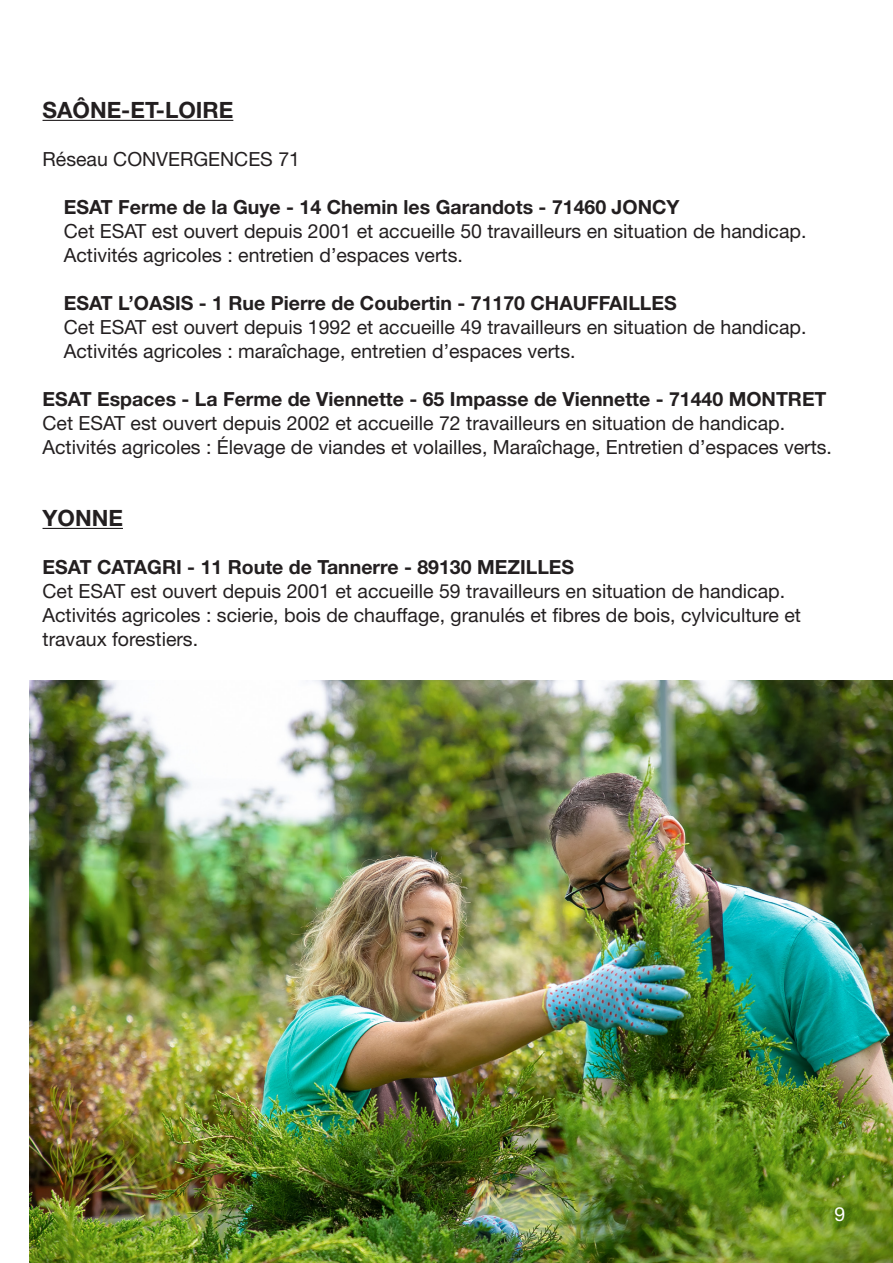
<style>
.page{position:relative;width:893px;height:1263px;background:#fff}
.page>*{position:absolute;margin:0;border:0;box-sizing:border-box;transform-origin:0 0}
.t1{font:700 22.5px "Helvetica Neue LT Std";color:#231f20}
.t2{font:19.5px/24px "Helvetica Neue LT Std";color:#231f20}
.t3{font:700 19.5px "Helvetica Neue LT Std";color:#231f20}
.t4{font:19.5px "Helvetica Neue LT Std";color:#fff}
</style>
<div class="page">
<img style="left:30px;top:680px;width:863px;height:583px">
<hr style="left:43px;top:120px;width:190px;height:1px;background:#231f20">
<hr style="left:43px;top:528px;width:80px;height:1px;background:#231f20">
<p class="t1" style="left:43px;top:96px;width:192px">SAÔNE-ET-LOIRE</p>
<p class="t2" style="left:43px;top:147px;width:259px">Réseau CONVERGENCES 71</p>
<p class="t3" style="left:64px;top:195px;width:617px">ESAT Ferme de la Guye - 14 Chemin les Garandots - 71460 JONCY</p>
<p class="t2" style="left:64px;top:219px;width:744px">Cet ESAT est ouvert depuis 2001 et accueille 50 travailleurs en situation de handicap.</p>
<p class="t2" style="left:64px;top:243px;width:401px">Activités agricoles : entretien d’espaces verts.</p>
<p class="t3" style="left:64px;top:291px;width:614px">ESAT L’OASIS - 1 Rue Pierre de Coubertin - 71170 CHAUFFAILLES</p>
<p class="t2" style="left:64px;top:315px;width:744px">Cet ESAT est ouvert depuis 1992 et accueille 49 travailleurs en situation de handicap.</p>
<p class="t2" style="left:64px;top:339px;width:513px">Activités agricoles : maraîchage, entretien d’espaces verts.</p>
<p class="t3" style="left:43px;top:387px;width:785px">ESAT Espaces - La Ferme de Viennette - 65 Impasse de Viennette - 71440 MONTRET</p>
<p class="t2" style="left:43px;top:411px;width:744px">Cet ESAT est ouvert depuis 2002 et accueille 72 travailleurs en situation de handicap.</p>
<p class="t2" style="left:43px;top:435px;width:791px">Activités agricoles : Élevage de viandes et volailles, Maraîchage, Entretien d’espaces verts.</p>
<p class="t1" style="left:43px;top:504px;width:82px">YONNE</p>
<p class="t3" style="left:43px;top:555px;width:533px">ESAT CATAGRI - 11 Route de Tannerre - 89130 MEZILLES</p>
<p class="t2" style="left:43px;top:579px;width:744px">Cet ESAT est ouvert depuis 2001 et accueille 59 travailleurs en situation de handicap.</p>
<p class="t2" style="left:43px;top:603px;width:760px">Activités agricoles : scierie, bois de chauffage, granulés et fibres de bois, cylviculture et travaux forestiers.</p>
<p class="t4" style="left:834px;top:1202px;width:12px">9</p>
</div>
